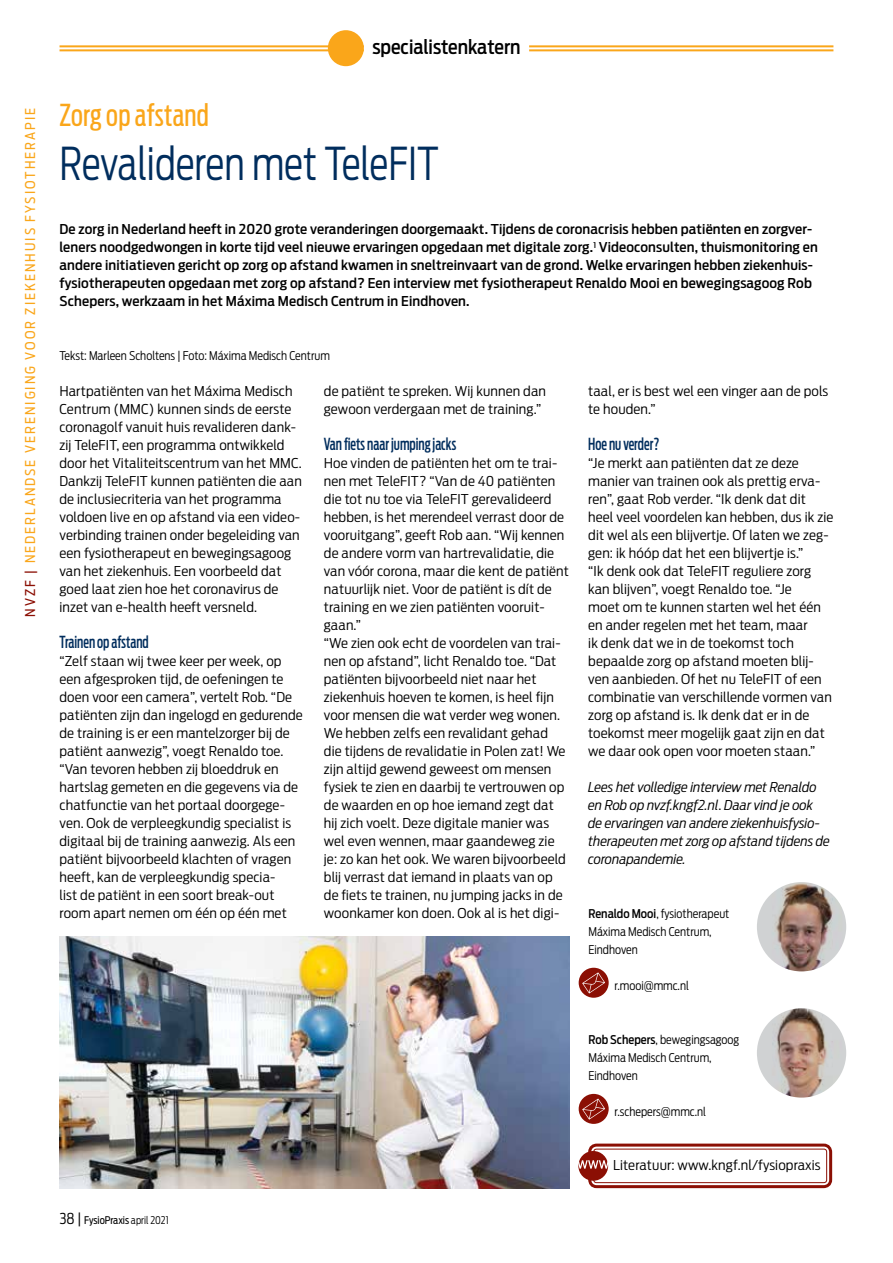
<style>
.page{position:relative;width:893px;height:1263px;background:#fff}
.page>*{position:absolute;margin:0;border:0;box-sizing:border-box;transform-origin:0 0}
.t1{font:300 45px "Antenna Cond";color:#002d5d;scale:.9 1}
.t2{font:30px "Antenna Extra Cond";letter-spacing:.005em;color:#faa61a}
.t3{font:500 19.5px "Antenna Cond";color:#000}
.t4{font:500 16.5px "Antenna Extra Cond";color:#002d5d;scale:.9 1}
.t5{font:300 13.5px/18px "Antenna Cond";letter-spacing:.01em;color:#000;scale:1.1 1}
.t6{font:500 13.5px/18px "Antenna Cond";letter-spacing:.01em;color:#000;scale:1.08 1}
.t7{font:italic 300 13.5px/18px "Antenna Cond";letter-spacing:-.005em;color:#000;scale:1.1 1}
.t8{font:13.5px "Antenna Cond";letter-spacing:.15em;color:#faa61a}
.t9{font:300 12px/18px "Antenna Cond";color:#000}
.t10{font:10.5px "Antenna Cond";letter-spacing:-.005em;color:#000;scale:.96 1}
.s1{color:#8b0f04}
.s2{font-style:normal}
.s3{font-weight:500}
.s4{font-weight:300;font-size:15px}
.s5{font-weight:300}
</style>
<div class="page">
<hr style="left:60px;top:45px;width:773px;height:2px;background:#faa61a">
<hr style="left:60px;top:49px;width:773px;height:2px;background:#faa61a">
<div style="left:364px;top:42px;width:165px;height:12px;background:#fff"></div>
<div style="left:328px;top:30px;width:36px;height:36px;background:#faa61a;border-radius:50%"></div>
<img style="left:757px;top:882px;width:89px;height:89px">
<img style="left:757px;top:1008px;width:89px;height:89px">
<div style="left:579px;top:968px;width:30px;height:30px;background:#8b0f04;border-radius:50%"></div>
<svg style="left:582px;top:972px;width:23px;height:21px"></svg>
<svg style="left:579px;top:1094px;width:30px;height:30px"></svg>
<svg style="left:582px;top:1099px;width:23px;height:20px"></svg>
<div style="left:588px;top:1143px;width:244px;height:45px;border:3px solid #8b0f04;border-radius:7px"></div>
<div style="left:593px;top:1148px;width:234px;height:35px;border:1px solid #8b0f04;border-radius:3px"></div>
<div style="left:578px;top:1151px;width:30px;height:30px;background:#8b0f04;border-radius:50%"></div>
<svg style="left:578px;top:1160px;width:31px;height:9px"></svg>
<img style="left:60px;top:936px;width:509px;height:252px">
<h3 class="t3" style="left:372px;top:35px;width:150px">specialistenkatern</h3>
<p class="t8" style="left:22px;top:616px;width:510px;rotate:-90deg"><span class="s1">NVZF |</span> NEDERLANDSE VERENIGING VOOR ZIEKENHUIS FYSIOTHERAPIE</p>
<h2 class="t2" style="left:60px;top:97px;width:151px">Zorg op afstand</h2>
<h1 class="t1" style="left:60px;top:137px;width:423px">Revalideren met TeleFIT</h1>
<p class="t6" style="left:60px;top:220px;width:704px">De zorg in Nederland heeft in 2020 grote veranderingen doorgemaakt. Tijdens de coronacrisis hebben patiënten en zorgver&shy;leners noodgedwongen in korte tijd veel nieuwe ervaringen opgedaan met digitale zorg.<sup>1</sup> Videoconsulten, thuismonitoring en andere initiatieven gericht op zorg op afstand kwamen in sneltreinvaart van de grond. Welke ervaringen hebben ziekenhuis&shy;fysiotherapeuten opgedaan met zorg op afstand? Een interview met fysiotherapeut Renaldo Mooi en bewegingsagoog Rob Schepers, werkzaam in het Máxima Medisch Centrum in Eindhoven.</p>
<p class="t9" style="left:60px;top:347px;width:272px">Tekst: Marleen Scholtens | Foto: Máxima Medisch Centrum</p>
<p class="t5" style="left:60px;top:382px;width:222px">Hartpatiënten van het Máxima Medisch Centrum (MMC) kunnen sinds de eerste coronagolf vanuit huis revalideren dank&shy;zij TeleFIT, een programma ontwikkeld door het Vitaliteitscentrum van het MMC.<br>Dankzij TeleFIT kunnen patiënten die aan de inclusiecriteria van het programma voldoen live en op afstand via een video&shy;verbinding trainen onder begeleiding van een fysiotherapeut en bewegingsagoog van het ziekenhuis. Een voorbeeld dat goed laat zien hoe het coronavirus de inzet van e-health heeft versneld.</p>
<p class="t4" style="left:60px;top:632px;width:101px">Trainen op afstand</p>
<p class="t5" style="left:60px;top:652px;width:223px">“Zelf staan wij twee keer per week, op een afgesproken tijd, de oefeningen te doen voor een camera”, vertelt Rob. “De patiënten zijn dan ingelogd en gedurende de training is er een mantelzorger bij de patiënt aanwezig”, voegt Renaldo toe. “Van tevoren hebben zij bloeddruk en hartslag gemeten en die gegevens via de chatfunctie van het portaal doorgege&shy;ven. Ook de verpleegkundig specialist is digitaal bij de training aanwezig. Als een patiënt bijvoorbeeld klachten of vragen heeft, kan de verpleegkundig specia-<br>list de patiënt in een soort break-out room apart nemen om één op één met</p>
<p class="t5" style="left:324px;top:382px;width:203px">de patiënt te spreken. Wij kunnen dan gewoon verdergaan met de training.”</p>
<p class="t4" style="left:324px;top:434px;width:149px">Van fiets naar jumping jacks</p>
<p class="t5" style="left:324px;top:454px;width:224px">Hoe vinden de patiënten het om te trai&shy;nen met TeleFIT? “Van de 40 patiënten die tot nu toe via TeleFIT gerevalideerd hebben, is het merendeel verrast door de vooruitgang”, geeft Rob aan. “Wij kennen de andere vorm van hartrevalidatie, die van vóór corona, maar die kent de patiënt natuurlijk niet. Voor de patiënt is dít de training en we zien patiënten vooruit&shy;gaan.”<br>“We zien ook echt de voordelen van trai&shy;nen op afstand”, licht Renaldo toe. “Dat patiënten bijvoorbeeld niet naar het ziekenhuis hoeven te komen, is heel fijn voor mensen die wat verder weg wonen.<br>We hebben zelfs een revalidant gehad die tijdens de revalidatie in Polen zat! We zijn altijd gewend geweest om mensen fysiek te zien en daarbij te vertrouwen op de waarden en op hoe iemand zegt dat hij zich voelt. Deze digitale manier was wel even wennen, maar gaandeweg zie je: zo kan het ook. We waren bijvoorbeeld blij verrast dat iemand in plaats van op de fiets te trainen, nu jumping jacks in de woonkamer kon doen. Ook al is het digi-</p>
<p class="t5" style="left:588px;top:382px;width:220px">taal, er is best wel een vinger aan de pols te houden.”</p>
<p class="t4" style="left:588px;top:434px;width:81px">Hoe nu verder?</p>
<p class="t5" style="left:588px;top:454px;width:224px">“Je merkt aan patiënten dat ze deze manier van trainen ook als prettig erva&shy;ren”, gaat Rob verder. “Ik denk dat dit heel veel voordelen kan hebben, dus ik zie dit wel als een blijvertje. Of laten we zeg&shy;gen: ik hóóp dat het een blijvertje is.”<br>“Ik denk ook dat TeleFIT reguliere zorg kan blijven”, voegt Renaldo toe. “Je<br>moet om te kunnen starten wel het één en ander regelen met het team, maar<br>ik denk dat we in de toekomst toch bepaalde zorg op afstand moeten blij&shy;ven aanbieden. Of het nu TeleFIT of een combinatie van verschillende vormen van zorg op afstand is. Ik denk dat er in de toekomst meer mogelijk gaat zijn en dat we daar ook open voor moeten staan.”</p>
<p class="t7" style="left:588px;top:778px;width:221px">Lees het volledige interview met Renaldo en Rob op nvzf.kngf2.nl<span class="s2">.</span> Daar vind je ook de ervaringen van andere ziekenhuisfysio&shy;therapeuten met zorg op afstand tijdens de coronapandemie.</p>
<p class="t9" style="left:588px;top:905px;width:142px"><span class="s3">Renaldo Mooi</span>, fysiotherapeut<br>Máxima Medisch Centrum,<br>Eindhoven</p>
<p class="t9" style="left:615px;top:977px;width:76px">r.mooi@mmc.nl</p>
<p class="t9" style="left:588px;top:1031px;width:152px"><span class="s3">Rob Schepers</span>, bewegingsagoog<br>Máxima Medisch Centrum,<br>Eindhoven</p>
<p class="t9" style="left:615px;top:1103px;width:93px">r.schepers@mmc.nl</p>
<p class="t10" style="left:60px;top:1214px;width:115px"><span class="s4">38 |</span> FysioPraxis <span class="s5">april 2021</span></p>
<p class="t5" style="left:613px;top:1156px;width:190px">Literatuur: www.kngf.nl/fysiopraxis</p>
</div>
